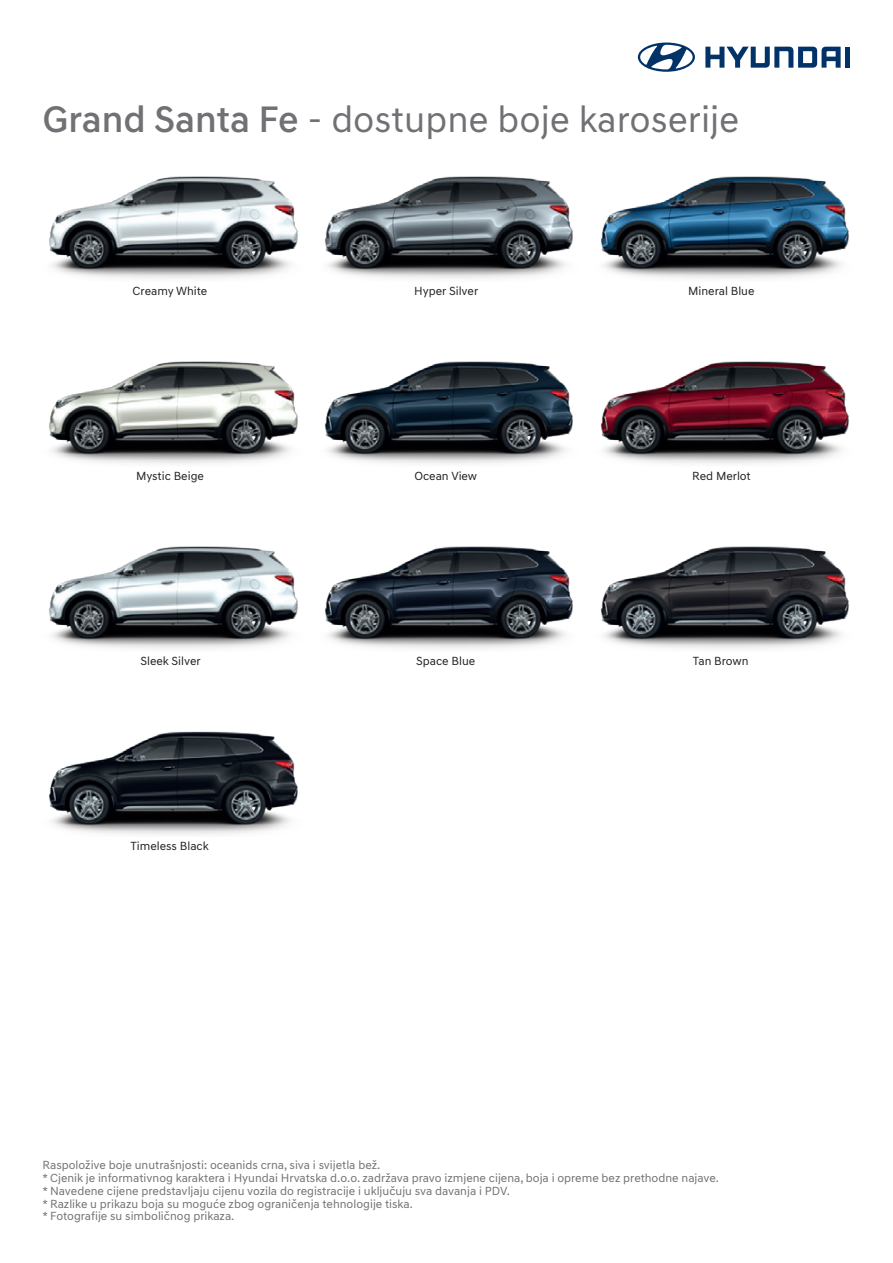
<style>
.page{position:relative;width:893px;height:1263px;background:#fff}
.page>*{position:absolute;margin:0;border:0;box-sizing:border-box;transform-origin:0 0}
.t1{font:37.5px "Hyundai Sans Text";color:#717074}
.t2{font:12px/12.8px "Hyundai Sans Text";color:#717074}
.t3{font:12px "Hyundai Sans Text";color:#231f20}
.s1{font-weight:500}
</style>
<div class="page">
<svg style="left:705px;top:47px;width:136px;height:21px"></svg>
<div style="left:845px;top:47px;width:5px;height:21px;background:#013368"></div>
<svg style="left:638px;top:43px;width:57px;height:29px"></svg>
<img style="left:49px;top:176px;width:249px;height:103px">
<img style="left:325px;top:176px;width:248px;height:103px">
<img style="left:600px;top:176px;width:249px;height:103px">
<img style="left:49px;top:546px;width:249px;height:103px">
<img style="left:325px;top:546px;width:248px;height:103px">
<img style="left:600px;top:546px;width:249px;height:103px">
<img style="left:49px;top:361px;width:249px;height:103px">
<img style="left:324px;top:361px;width:249px;height:103px">
<img style="left:600px;top:361px;width:249px;height:103px">
<img style="left:49px;top:731px;width:249px;height:104px">
<h1 class="t1" style="left:43px;top:96px;width:698px"><span class="s1">Grand Santa Fe</span> - dostupne boje karoserije</h1>
<p class="t3" style="left:133px;top:283px;width:76px">Creamy White</p>
<p class="t3" style="left:414px;top:283px;width:66px">Hyper Silver</p>
<p class="t3" style="left:688px;top:283px;width:68px">Mineral Blue</p>
<p class="t3" style="left:136px;top:468px;width:69px">Mystic Beige</p>
<p class="t3" style="left:414px;top:468px;width:64px">Ocean View</p>
<p class="t3" style="left:692px;top:468px;width:60px">Red Merlot</p>
<p class="t3" style="left:140px;top:653px;width:62px">Sleek Silver</p>
<p class="t3" style="left:416px;top:653px;width:61px">Space Blue</p>
<p class="t3" style="left:693px;top:653px;width:57px">Tan Brown</p>
<p class="t3" style="left:130px;top:838px;width:80px">Timeless Black</p>
<p class="t2" style="left:43px;top:1159px;width:678px">Raspoložive boje unutrašnjosti: oceanids crna, siva i svijetla bež.<br>* Cjenik je informativnog karaktera i Hyundai Hrvatska d.o.o. zadržava pravo izmjene cijena, boja i opreme bez prethodne najave. * Navedene cijene predstavljaju cijenu vozila do registracije i uključuju sva davanja i PDV.<br>* Razlike u prikazu boja su moguće zbog ograničenja tehnologije tiska.<br>* Fotografije su simboličnog prikaza.</p>
</div>
